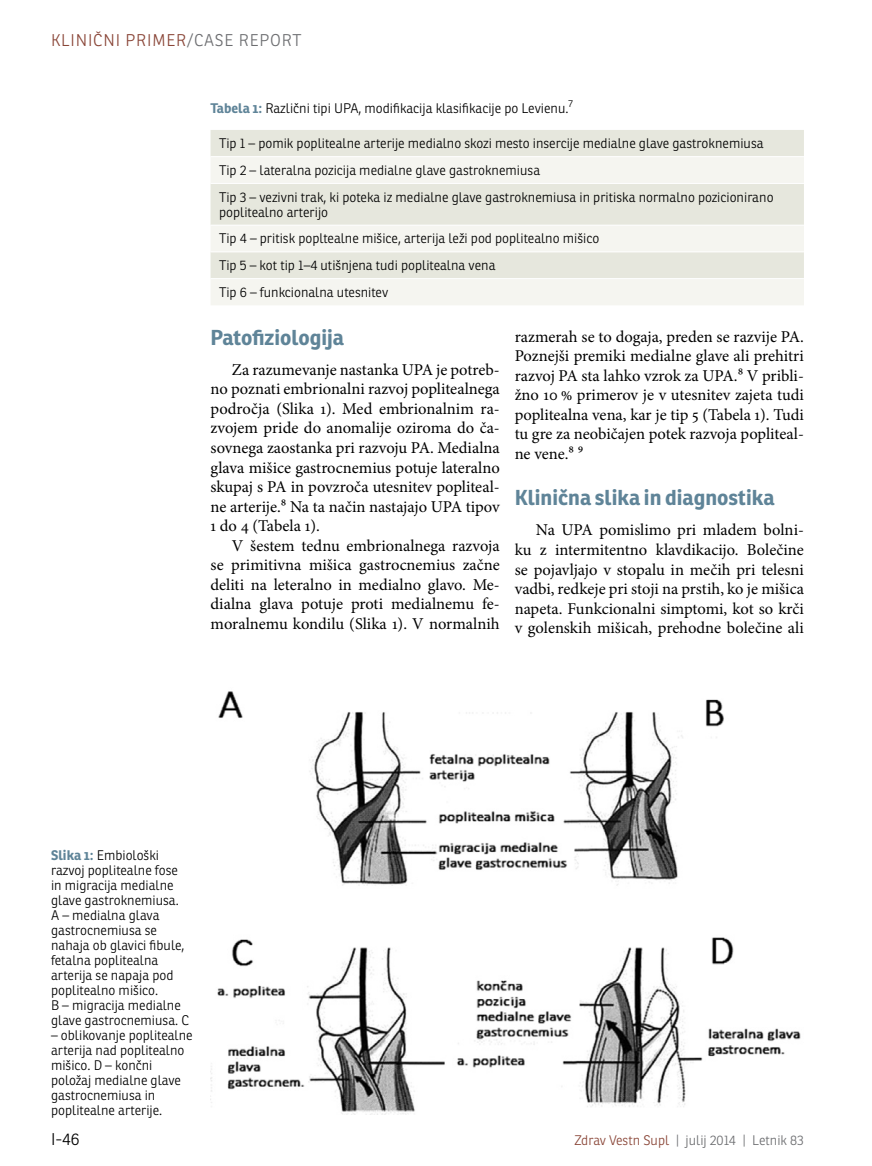
<style>
.page{position:relative;width:872px;height:1166px;background:#fff}
.page>*{position:absolute;margin:0;border:0;box-sizing:border-box;transform-origin:0 0}
.t1{font:700 21px "Ronnia";color:#5f8498}
.t2{font:16.5px/19.5px "Minion Pro";color:#000;text-align:justify}
.t3{font:300 16.5px "Ronnia";letter-spacing:.05em;color:#8a4638}
.t4{font:300 16.5px "Ronnia";color:#000}
.t5{font:300 13.5px/15px "Ronnia";color:#000}
.t6{font:300 13.5px "Ronnia";color:#6d6e71}
.t7{font:300 9.75px "Ronnia";color:#000}
.s1{color:#6d6e71}
.s2{font-weight:700;color:#5f8498}
.s3{color:#8a4638}
</style>
<div class="page">
<div style="left:210px;top:130px;width:594px;height:26px;background:#e6e7dd"></div>
<svg style="left:210px;top:157px;width:594px;height:148px;fill:#f5f5f0"></svg>
<hr style="left:210px;top:183px;width:594px;height:1px;background:#fff">
<hr style="left:210px;top:225px;width:594px;height:1px;background:#fff">
<hr style="left:210px;top:251px;width:594px;height:1px;background:#fff">
<hr style="left:210px;top:278px;width:594px;height:1px;background:#fff">
<img style="left:210px;top:691px;width:591px;height:423px">
<p class="t3" style="left:51px;top:30px;width:252px">Kli nični pri mer<span class="s1">/Case report</span></p>
<p class="t5" style="left:210px;top:100px;width:359px"><span class="s2">Tabela 1:</span> Različni tipi UPA, modifikacija klasifikacije po Levienu.</p>
<p class="t7" style="left:568px;top:97px;width:6px">7</p>
<p class="t5" style="left:219px;top:130px;width:556px;line-height:26.7px">Tip 1 – pomik poplitealne arterije medialno skozi mesto insercije medialne glave gastroknemiusa<br>Tip 2 – lateralna pozicija medialne glave gastroknemiusa<br>Tip 3 – vezivni trak, ki poteka iz medialne glave gastroknemiusa in pritiska normalno pozicionirano</p>
<p class="t5" style="left:219px;top:198px;width:382px;line-height:26.7px">poplitealno arterijo<br>Tip 4 – pritisk popltealne mišice, arterija leži pod poplitealno mišico Tip 5 – kot tip 1–4 utišnjena tudi poplitealna vena<br>Tip 6 – funkcionalna utesnitev</p>
<p class="t1" style="left:210px;top:324px;width:135px">Patofiziologija</p>
<p class="t2" style="left:210px;top:360px;width:291px;text-indent:21px">Za razumevanje nastanka UPA je potreb&shy;no poznati embrionalni razvoj poplitealnega področja (Slika 1). Med embrionalnim ra&shy;zvojem pride do anomalije oziroma do ča&shy;sovnega zaostanka pri razvoju PA. Medialna glava mišice gastrocnemius potuje lateralno skupaj s PA in povzroča utesnitev popliteal&shy;ne arterije.8 Na ta način nastajajo UPA tipov 1 do 4 (Tabela 1).</p>
<p class="t2" style="left:210px;top:535px;width:291px;text-indent:21px">V šestem tednu embrionalnega razvoja se primitivna mišica gastrocnemius začne deliti na leteralno in medialno glavo. Me&shy;dialna glava potuje proti medialnemu fe&shy;moralnemu kondilu (Slika 1). V normalnih</p>
<p class="t2" style="left:514px;top:327px;width:291px">razmerah se to dogaja, preden se razvije PA.<br>Poznejši premiki medialne glave ali prehitri razvoj PA sta lahko vzrok za UPA.8 V pribli&shy;žno 10 % primerov je v utesnitev zajeta tudi poplitealna vena, kar je tip 5 (Tabela 1). Tudi tu gre za neobičajen potek razvoja popliteal&shy;ne vene.8 9</p>
<p class="t1" style="left:514px;top:484px;width:262px">Klinična slika in diagnostika</p>
<p class="t2" style="left:514px;top:520px;width:291px;text-indent:21px">Na UPA pomislimo pri mladem bolni&shy;ku z intermitentno klavdikacijo. Bolečine se pojavljajo v stopalu in mečih pri telesni vadbi, redkeje pri stoji na prstih, ko je mišica napeta. Funkcionalni simptomi, kot so krči v golenskih mišicah, prehodne bolečine ali</p>
<p class="t5" style="left:51px;top:847px;width:139px"><span class="s2">Slika 1:</span> Embiološki razvoj poplitealne fose in migracija medialne glave gastroknemiusa.<br>A – medialna glava gastrocnemiusa se nahaja ob glavici fibule, fetalna poplitealna arterija se napaja pod poplitealno mišico.<br>B – migracija medialne glave gastrocnemiusa. C</p>
<p class="t5" style="left:51px;top:1027px;width:143px">– oblikovanje poplitealne arterija nad poplitealno mišico. D – končni položaj medialne glave gastrocnemiusa in poplitealne arterije.</p>
<p class="t4" style="left:51px;top:1128px;width:30px">I-46</p>
<p class="t6" style="left:574px;top:1131px;width:231px"><span class="s3">Zdrav Vestn Supl</span> | julij 2014 | Letnik 83</p>
</div>
